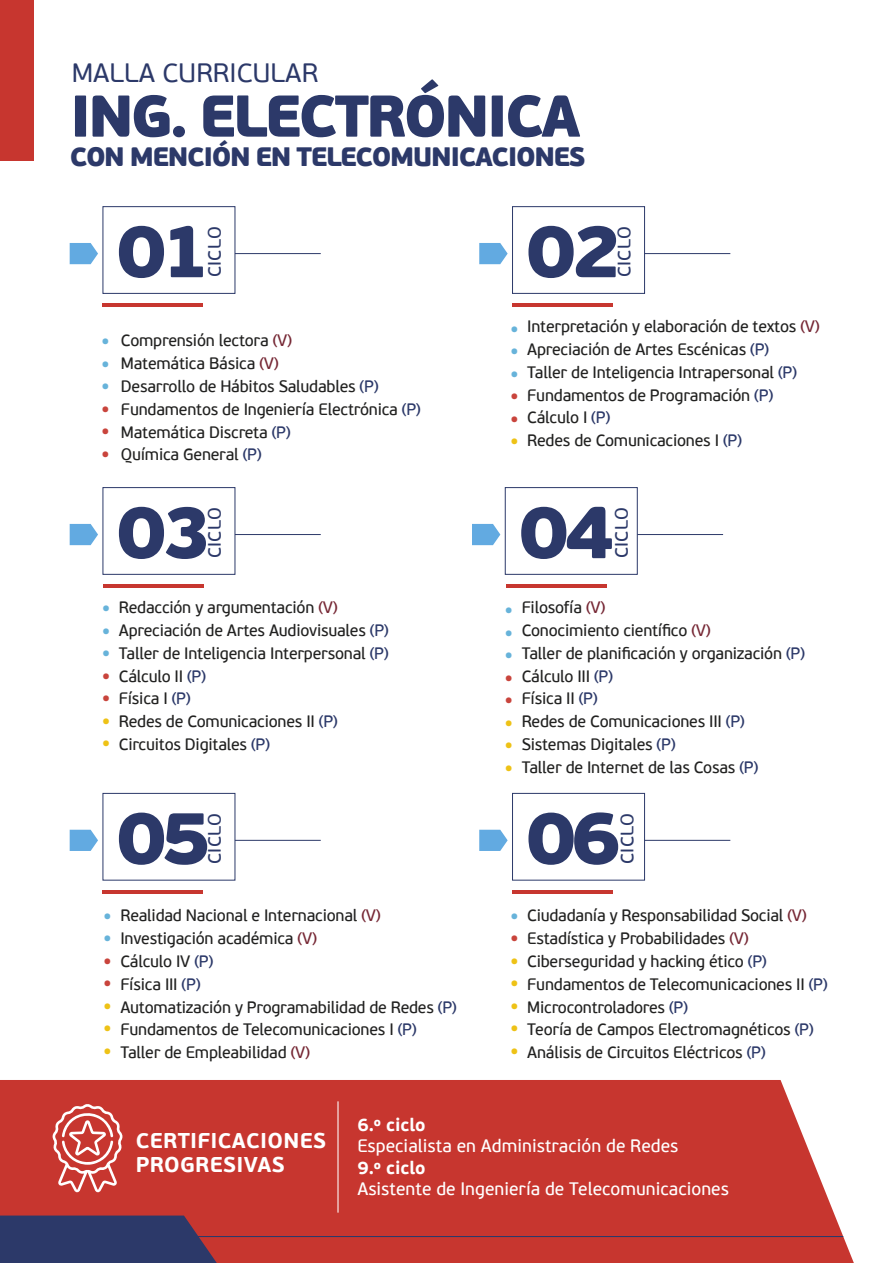
<style>
.page{position:relative;width:893px;height:1263px;background:#fff}
.page>*{position:absolute;margin:0;border:0;box-sizing:border-box;transform-origin:0 0}
.t1{font:900 75px "PF Beau Sans Pro";letter-spacing:-.1em;color:#2c3969}
.t2{font:900 58.8px "PF Beau Sans Pro";letter-spacing:-.055em;color:#2c3969}
.t3{font:900 28.5px/22.5px "Montserrat";color:#67b3da;text-align:justify}
.t4{font:900 28.5px/22.5px "Montserrat";color:#eec216;text-align:justify}
.t5{font:900 28.5px/22.5px "Montserrat";color:#c9443c}
.t6{font:900 26.55px "PF Beau Sans Pro";letter-spacing:-.055em;color:#2c3969}
.t7{font:26.55px "PF Beau Sans Pro";color:#2c3969}
.t8{font:700 21.3px/24.6px "PF Beau Sans Pro";letter-spacing:.015em;color:#fff}
.t9{font:18px "PF Beau Sans Pro Bbook";color:#fff}
.t10{font:18px "PF Beau Sans Pro Bbook";letter-spacing:.02em;color:#2c3969}
.t11{font:700 18px "PF Beau Sans Pro";color:#fff}
.t12{font:16.5px/22.8px "PF Beau Sans Pro Bbook";letter-spacing:-.015em;color:#222221}
.s1{color:#762835}
.s2{color:#2c3969}
</style>
<div class="page">
<div style="left:0;top:1080px;width:854px;height:183px;background:#c7362f"></div>
<svg style="left:52px;top:1104px;width:71px;height:88px"></svg>
<div style="left:0;top:0;width:34px;height:161px;background:#c7362f"></div>
<hr style="left:102px;top:304px;width:101px;height:3px;background:#c7362f">
<hr style="left:512px;top:304px;width:100px;height:3px;background:#c7362f">
<svg style="left:70px;top:243px;width:28px;height:21px"></svg>
<svg style="left:0;top:1215px;width:237px;height:48px"></svg>
<hr style="left:235px;top:253px;width:86px;height:1px;background:#2c3969">
<hr style="left:193px;top:1236px;width:650px;height:1px;background:#2c3969">
<hr style="left:337px;top:1101px;width:2px;height:111px;background:#fff">
<div style="left:103px;top:206px;width:132px;height:88px;border:1px solid #2c3969"></div>
<svg style="left:479px;top:243px;width:29px;height:21px"></svg>
<hr style="left:645px;top:253px;width:85px;height:1px;background:#2c3969">
<div style="left:512px;top:206px;width:133px;height:88px;border:1px solid #2c3969"></div>
<hr style="left:103px;top:584px;width:101px;height:4px;background:#c7362f">
<hr style="left:506px;top:584px;width:100px;height:4px;background:#c7362f">
<svg style="left:70px;top:524px;width:28px;height:21px"></svg>
<hr style="left:235px;top:534px;width:86px;height:1px;background:#2c3969">
<div style="left:103px;top:487px;width:132px;height:88px;border:1px solid #2c3969"></div>
<svg style="left:472px;top:524px;width:28px;height:21px"></svg>
<hr style="left:637px;top:534px;width:86px;height:1px;background:#2c3969">
<div style="left:505px;top:487px;width:133px;height:88px;border:1px solid #2c3969"></div>
<hr style="left:102px;top:890px;width:101px;height:4px;background:#c7362f">
<hr style="left:512px;top:890px;width:100px;height:4px;background:#c7362f">
<svg style="left:70px;top:830px;width:28px;height:21px"></svg>
<hr style="left:235px;top:840px;width:86px;height:1px;background:#2c3969">
<div style="left:103px;top:793px;width:132px;height:87px;border:1px solid #2c3969"></div>
<svg style="left:479px;top:830px;width:29px;height:21px"></svg>
<hr style="left:645px;top:840px;width:85px;height:1px;background:#2c3969">
<div style="left:512px;top:793px;width:133px;height:87px;border:1px solid #2c3969"></div>
<h3 class="t7" style="left:72px;top:57px;width:248px">MALLA CURRICULAR</h3>
<h2 class="t2" style="left:70px;top:78px;width:512px">ING. ELECTRÓNICA</h2>
<h3 class="t6" style="left:70px;top:140px;width:517px">CON MENCIÓN EN TELECOMUNICACIONES</h3>
<h1 class="t1" style="left:115px;top:202px;width:99px">01</h1>
<p class="t10" style="left:204px;top:277px;width:52px;rotate:-90deg">CICLO</p>
<h3 class="t3" style="left:102px;top:321px;width:9px">. . .</h3>
<h3 class="t5" style="left:102px;top:388px;width:9px;text-align:justify">. . .</h3>
<p class="t12" style="left:121px;top:330px;width:301px">Comprensión lectora <span class="s1">(V)<br></span>Matemática Básica <span class="s1">(V)<br></span>Desarrollo de Hábitos Saludables <span class="s2">(P)<br></span>Fundamentos de Ingeniería Electrónica <span class="s2">(P)<br></span>Matemática Discreta <span class="s2">(P)<br></span>Química General <span class="s2">(P)</span></p>
<h1 class="t1" style="left:525px;top:202px;width:99px">02</h1>
<p class="t10" style="left:614px;top:277px;width:52px;rotate:-90deg">CICLO</p>
<h3 class="t3" style="left:511px;top:308px;width:9px">. . .</h3>
<h3 class="t5" style="left:511px;top:376px;width:9px">. .</h3>
<h3 class="t4" style="left:511px;top:421px;width:9px">.</h3>
<p class="t12" style="left:527px;top:316px;width:294px">Interpretación y elaboración de textos <span class="s1">(V)<br></span>Apreciación de Artes Escénicas <span class="s2">(P)<br></span>Taller de Inteligencia Intrapersonal <span class="s2">(P)<br></span>Fundamentos de Programación <span class="s2">(P)<br></span>Cálculo I <span class="s2">(P)<br></span>Redes de Comunicaciones I <span class="s2">(P)</span></p>
<h1 class="t1" style="left:115px;top:483px;width:99px">03</h1>
<p class="t10" style="left:204px;top:558px;width:52px;rotate:-90deg">CICLO</p>
<h1 class="t1" style="left:518px;top:483px;width:99px">04</h1>
<p class="t10" style="left:611px;top:558px;width:52px;rotate:-90deg">CICLO</p>
<h3 class="t3" style="left:102px;top:588px;width:9px">. . .</h3>
<h3 class="t5" style="left:102px;top:655px;width:9px">. .</h3>
<h3 class="t4" style="left:102px;top:700px;width:9px">. .</h3>
<p class="t12" style="left:119px;top:596px;width:271px">Redacción y argumentación <span class="s1">(V)<br></span>Apreciación de Artes Audiovisuales <span class="s2">(P)<br></span>Taller de Inteligencia Interpersonal <span class="s2">(P)<br></span>Cálculo II <span class="s2">(P)<br></span>Física I <span class="s2">(P)<br></span>Redes de Comunicaciones II <span class="s2">(P)<br></span>Circuitos Digitales <span class="s2">(P)</span></p>
<h3 class="t3" style="left:505px;top:590px;width:9px">. . .</h3>
<h3 class="t5" style="left:505px;top:657px;width:9px">. .</h3>
<h3 class="t4" style="left:505px;top:702px;width:9px">. . .</h3>
<p class="t12" style="left:522px;top:596px;width:285px">Filosofía <span class="s1">(V)<br></span>Conocimiento científico <span class="s1">(V)<br></span>Taller de planificación y organización <span class="s2">(P)<br></span>Cálculo III <span class="s2">(P)<br></span>Física II <span class="s2">(P)<br></span>Redes de Comunicaciones III <span class="s2">(P)<br></span>Sistemas Digitales <span class="s2">(P)<br></span>Taller de Internet de las Cosas <span class="s2">(P)</span></p>
<h1 class="t1" style="left:115px;top:789px;width:99px">05</h1>
<p class="t10" style="left:204px;top:864px;width:52px;rotate:-90deg">CICLO</p>
<h1 class="t1" style="left:525px;top:789px;width:99px">06</h1>
<p class="t10" style="left:617px;top:864px;width:52px;rotate:-90deg">CICLO</p>
<h3 class="t3" style="left:104px;top:895px;width:9px">. .</h3>
<h3 class="t5" style="left:104px;top:940px;width:9px">. .</h3>
<h3 class="t4" style="left:104px;top:985px;width:9px">. . .</h3>
<p class="t12" style="left:120px;top:905px;width:338px">Realidad Nacional e Internacional <span class="s1">(V)<br></span>Investigación académica <span class="s1">(V)<br></span>Cálculo IV <span class="s2">(P)<br></span>Física III <span class="s2">(P)<br></span>Automatización y Programabilidad de Redes <span class="s2">(P)<br></span>Fundamentos de Telecomunicaciones I <span class="s2">(P)<br></span>Taller de Empleabilidad <span class="s1">(V)</span></p>
<h3 class="t3" style="left:511px;top:895px;width:9px">.</h3>
<h3 class="t5" style="left:511px;top:917px;width:9px">.</h3>
<h3 class="t4" style="left:511px;top:940px;width:9px">. . . . .</h3>
<p class="t12" style="left:527px;top:905px;width:302px">Ciudadanía y Responsabilidad Social <span class="s1">(V)<br></span>Estadística y Probabilidades <span class="s1">(V)<br></span>Ciberseguridad y hacking ético <span class="s2">(P)<br></span>Fundamentos de Telecomunicaciones II <span class="s2">(P)<br></span>Microcontroladores <span class="s2">(P)<br></span>Teoría de Campos Electromagnéticos <span class="s2">(P)<br></span>Análisis de Circuitos Eléctricos <span class="s2">(P)</span></p>
<p class="t8" style="left:136px;top:1128px;width:192px">CERTIFICACIONES<br>PROGRESIVAS</p>
<p class="t11" style="left:357px;top:1113px;width:70px">6.º ciclo</p>
<p class="t9" style="left:357px;top:1135px;width:323px">Especialista en Administración de Redes</p>
<p class="t11" style="left:357px;top:1156px;width:70px">9.º ciclo</p>
<p class="t9" style="left:357px;top:1179px;width:373px">Asistente de Ingeniería de Telecomunicaciones</p>
</div>
